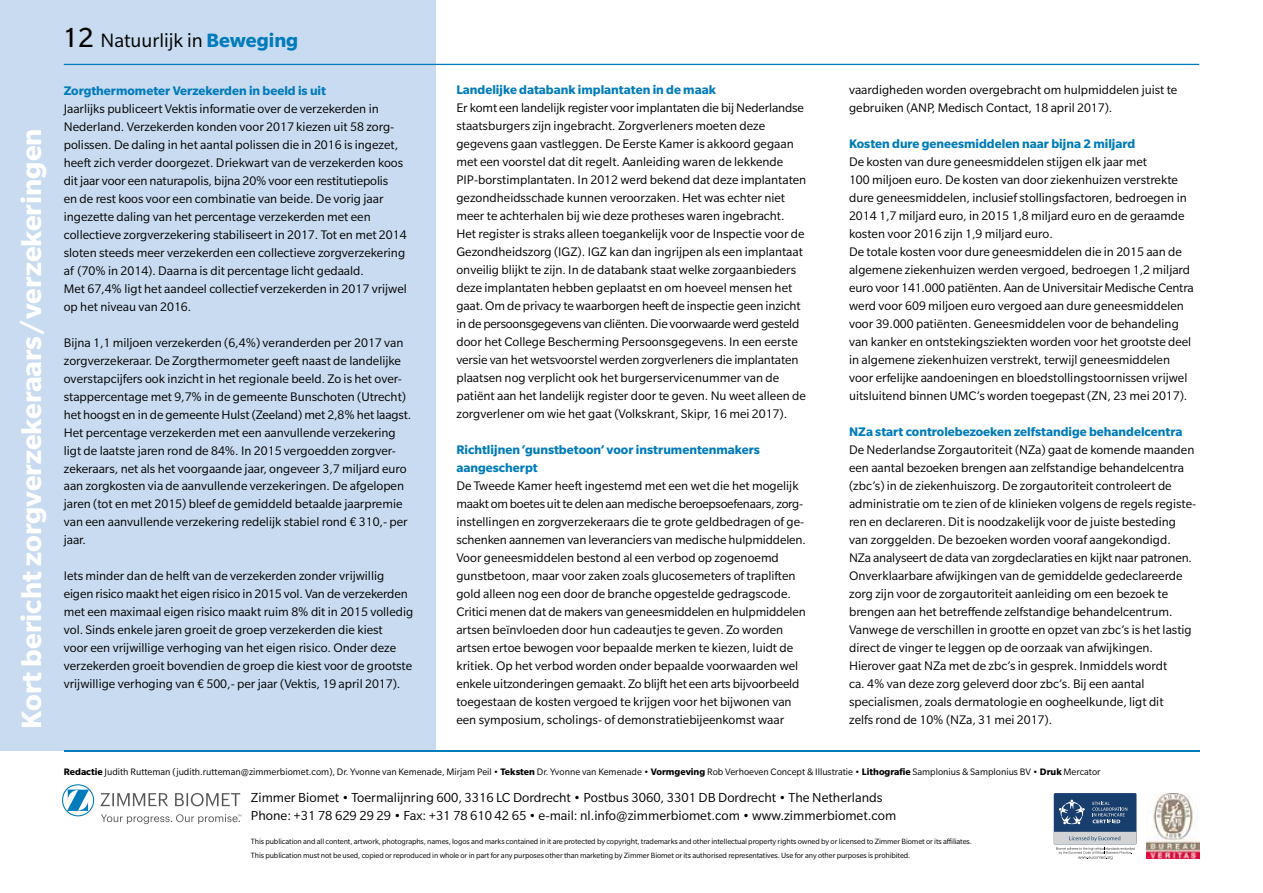
<style>
.page{position:relative;width:1263px;height:893px;background:#fff}
.page>*{position:absolute;margin:0;border:0;box-sizing:border-box;transform-origin:0 0}
.t1{font:700 30.3px "Slate Pro";color:#fff}
.t2{font:21px "Slate Pro";color:#000}
.t3{font:14.25px/18px "Slate Pro";color:#000}
.t4{font:13.5px/18px "Slate Pro";color:#000}
.t5{font:700 13.5px/18px "Slate Pro";color:#007bbb}
.t6{font:10.2px "Slate Pro";color:#000}
.t7{font:8.25px/13.5px "Slate Pro";letter-spacing:-.01em;color:#000}
.s1{font-size:30px}
.s2{font-weight:700;color:#007bbb}
.s3{font-weight:700}
</style>
<div class="page">
<div style="left:0;top:0;width:435px;height:750px;background:#c8dbf0"></div>
<hr style="left:64px;top:750px;width:1135px;height:2px;background:#007bbb">
<img style="left:1146px;top:793px;width:53px;height:66px">
<div style="left:1054px;top:793px;width:82px;height:51px;background:#173e6d"></div>
<svg style="left:1092px;top:802px;width:35px;height:21px"></svg>
<svg style="left:1059px;top:800px;width:26px;height:24px"></svg>
<svg style="left:1054px;top:832px;width:82px;height:28px"></svg>
<svg style="left:100px;top:793px;width:140px;height:13px"></svg>
<svg style="left:62px;top:784px;width:32px;height:32px"></svg>
<svg style="left:101px;top:814px;width:140px;height:10px"></svg>
<hr style="left:64px;top:64px;width:1135px;height:1px;background:#007bbb">
<h1 class="t1" style="left:15px;top:728px;width:602px;rotate:-90deg">Kort bericht zorgverzekeraars/verzekeringen</h1>
<h2 class="t2" style="left:62px;top:30px;width:237px"><span class="s1">12</span> Natuurlijk in <span class="s2">Beweging</span></h2>
<p class="t5" style="left:64px;top:81px;width:264px">Zorgthermometer Verzekerden in beeld is uit</p>
<p class="t4" style="left:64px;top:99px;width:345px">Jaarlijks publiceert Vektis informatie over de verzekerden in Nederland. Verzekerden konden voor 2017 kiezen uit 58 zorg&shy;polissen. De daling in het aantal polissen die in 2016 is ingezet, heeft zich verder doorgezet. Driekwart van de verzekerden koos dit jaar voor een naturapolis, bijna 20% voor een restitutiepolis<br>en de rest koos voor een combinatie van beide. De vorig jaar ingezette daling van het percentage verzekerden met een collectieve zorgverzekering stabiliseert in 2017. Tot en met 2014 sloten steeds meer verzekerden een collectieve zorgverzekering af (70% in 2014). Daarna is dit percentage licht gedaald.<br>Met 67,4% ligt het aandeel collectief verzekerden in 2017 vrijwel op het niveau van 2016.</p>
<p class="t4" style="left:64px;top:333px;width:349px">Bijna 1,1 miljoen verzekerden (6,4%) veranderden per 2017 van zorgverzekeraar. De Zorgthermometer geeft naast de landelijke overstapcijfers ook inzicht in het regionale beeld. Zo is het over&shy;stappercentage met 9,7% in de gemeente Bunschoten (Utrecht) het hoogst en in de gemeente Hulst (Zeeland) met 2,8% het laagst.<br>Het percentage verzekerden met een aanvullende verzekering ligt de laatste jaren rond de 84%. In 2015 vergoedden zorgver&shy;zekeraars, net als het voorgaande jaar, ongeveer 3,7 miljard euro aan zorgkosten via de aanvullende verzekeringen. De afgelopen jaren (tot en met 2015) bleef de gemiddeld betaalde jaarpremie van een aanvullende verzekering redelijk stabiel rond € 310,- per jaar.</p>
<p class="t4" style="left:64px;top:567px;width:351px">Iets minder dan de helft van de verzekerden zonder vrijwillig eigen risico maakt het eigen risico in 2015 vol. Van de verzekerden met een maximaal eigen risico maakt ruim 8% dit in 2015 volledig vol. Sinds enkele jaren groeit de groep verzekerden die kiest<br>voor een vrijwillige verhoging van het eigen risico. Onder deze verzekerden groeit bovendien de groep die kiest voor de grootste vrijwillige verhoging van € 500,- per jaar (Vektis, 19 april 2017).</p>
<p class="t5" style="left:456px;top:81px;width:261px">Landelijke databank implantaten in de maak</p>
<p class="t4" style="left:456px;top:99px;width:351px">Er komt een landelijk register voor implantaten die bij Nederlandse staatsburgers zijn ingebracht. Zorgverleners moeten deze gegevens gaan vastleggen. De Eerste Kamer is akkoord gegaan met een voorstel dat dit regelt. Aanleiding waren de lekkende PIP-borstimplantaten. In 2012 werd bekend dat deze implantaten gezondheidsschade kunnen veroorzaken. Het was echter niet meer te achterhalen bij wie deze protheses waren ingebracht.<br>Het register is straks alleen toegankelijk voor de Inspectie voor de Gezondheidszorg (IGZ). IGZ kan dan ingrijpen als een implantaat onveilig blijkt te zijn. In de databank staat welke zorgaanbieders deze implantaten hebben geplaatst en om hoeveel mensen het gaat. Om de privacy te waarborgen heeft de inspectie geen inzicht in de persoonsgegevens van cliënten. Die voorwaarde werd gesteld door het College Bescherming Persoonsgegevens. In een eerste versie van het wetsvoorstel werden zorgverleners die implantaten plaatsen nog verplicht ook het burgerservicenummer van de patiënt aan het landelijk register door te geven. Nu weet alleen de zorgverlener om wie het gaat (Volkskrant, Skipr, 16 mei 2017).</p>
<p class="t5" style="left:456px;top:441px;width:305px">Richtlijnen ‘gunstbetoon’ voor instrumentenmakers aangescherpt</p>
<p class="t4" style="left:456px;top:477px;width:351px">De Tweede Kamer heeft ingestemd met een wet die het mogelijk maakt om boetes uit te delen aan medische beroepsoefenaars, zorg&shy;instellingen en zorgverzekeraars die te grote geldbedragen of ge&shy;schenken aannemen van leveranciers van medische hulpmiddelen.<br>Voor geneesmiddelen bestond al een verbod op zogenoemd gunstbetoon, maar voor zaken zoals glucosemeters of trapliften gold alleen nog een door de branche opgestelde gedragscode.<br>Critici menen dat de makers van geneesmiddelen en hulpmiddelen artsen beïnvloeden door hun cadeautjes te geven. Zo worden artsen ertoe bewogen voor bepaalde merken te kiezen, luidt de kritiek. Op het verbod worden onder bepaalde voorwaarden wel enkele uitzonderingen gemaakt. Zo blijft het een arts bijvoorbeeld toegestaan de kosten vergoed te krijgen voor het bijwonen van een symposium, scholings- of demonstratiebijeenkomst waar</p>
<p class="t4" style="left:849px;top:81px;width:330px">vaardigheden worden overgebracht om hulpmiddelen juist te gebruiken (ANP, Medisch Contact, 18 april 2017).</p>
<p class="t5" style="left:849px;top:135px;width:288px">Kosten dure geneesmiddelen naar bijna 2 miljard</p>
<p class="t4" style="left:849px;top:153px;width:346px">De kosten van dure geneesmiddelen stijgen elk jaar met<br>100 miljoen euro. De kosten van door ziekenhuizen verstrekte dure geneesmiddelen, inclusief stollingsfactoren, bedroegen in 2014 1,7 miljard euro, in 2015 1,8 miljard euro en de geraamde kosten voor 2016 zijn 1,9 miljard euro.<br>De totale kosten voor dure geneesmiddelen die in 2015 aan de algemene ziekenhuizen werden vergoed, bedroegen 1,2 miljard euro voor 141.000 patiënten. Aan de Universitair Medische Centra werd voor 609 miljoen euro vergoed aan dure geneesmiddelen voor 39.000 patiënten. Geneesmiddelen voor de behandeling van kanker en ontstekingsziekten worden voor het grootste deel in algemene ziekenhuizen verstrekt, terwijl geneesmiddelen voor erfelijke aandoeningen en bloedstollingstoornissen vrijwel uitsluitend binnen UMC’s worden toegepast (ZN, 23 mei 2017).</p>
<p class="t5" style="left:849px;top:423px;width:335px">NZa start controlebezoeken zelfstandige behandelcentra</p>
<p class="t4" style="left:849px;top:441px;width:349px">De Nederlandse Zorgautoriteit (NZa) gaat de komende maanden een aantal bezoeken brengen aan zelfstandige behandelcentra (zbc’s) in de ziekenhuiszorg. De zorgautoriteit controleert de administratie om te zien of de klinieken volgens de regels registe&shy;ren en declareren. Dit is noodzakelijk voor de juiste besteding van zorggelden. De bezoeken worden vooraf aangekondigd.<br>NZa analyseert de data van zorgdeclaraties en kijkt naar patronen.<br>Onverklaarbare afwijkingen van de gemiddelde gedeclareerde zorg zijn voor de zorgautoriteit aanleiding om een bezoek te brengen aan het betreffende zelfstandige behandelcentrum.<br>Vanwege de verschillen in grootte en opzet van zbc’s is het lastig direct de vinger te leggen op de oorzaak van afwijkingen.<br>Hierover gaat NZa met de zbc’s in gesprek. Inmiddels wordt<br>ca. 4% van deze zorg geleverd door zbc’s. Bij een aantal specialismen, zoals dermatologie en oogheelkunde, ligt dit<br>zelfs rond de 10% (NZa, 31 mei 2017).</p>
<p class="t6" style="left:64px;top:767px;width:1038px"><span class="s3">Redactie</span> Judith Rutteman (judith.rutteman@zimmerbiomet.com), Dr. Yvonne van Kemenade, Mirjam Peil • <span class="s3">Teksten</span> Dr. Yvonne van Kemenade • <span class="s3">Vormgeving</span> Rob Verhoeven Concept &amp; Illustratie • <span class="s3">Lithografie</span> Samplonius &amp; Samplonius BV • <span class="s3">Druk</span> Mercator</p>
<p class="t3" style="left:251px;top:789px;width:647px">Zimmer Biomet • Toermalijnring 600, 3316 LC Dordrecht • Postbus 3060, 3301 DB Dordrecht • The Netherlands<br>Phone: +31 78 629 29 29 • Fax: +31 78 610 42 65 • e-mail: nl.info@zimmerbiomet.com • www.zimmerbiomet.com</p>
<p class="t7" style="left:251px;top:835px;width:722px">This publication and all content, artwork, photographs, names, logos and marks contained in it are protected by copyright, trademarks and other intellectual property rights owned by or licensed to Zimmer Biomet or its affiliates.<br>This publication must not be used, copied or reproduced in whole or in part for any purposes other than marketing by Zimmer Biomet or its authorised representatives. Use for any other purposes is prohibited.</p>
</div>
